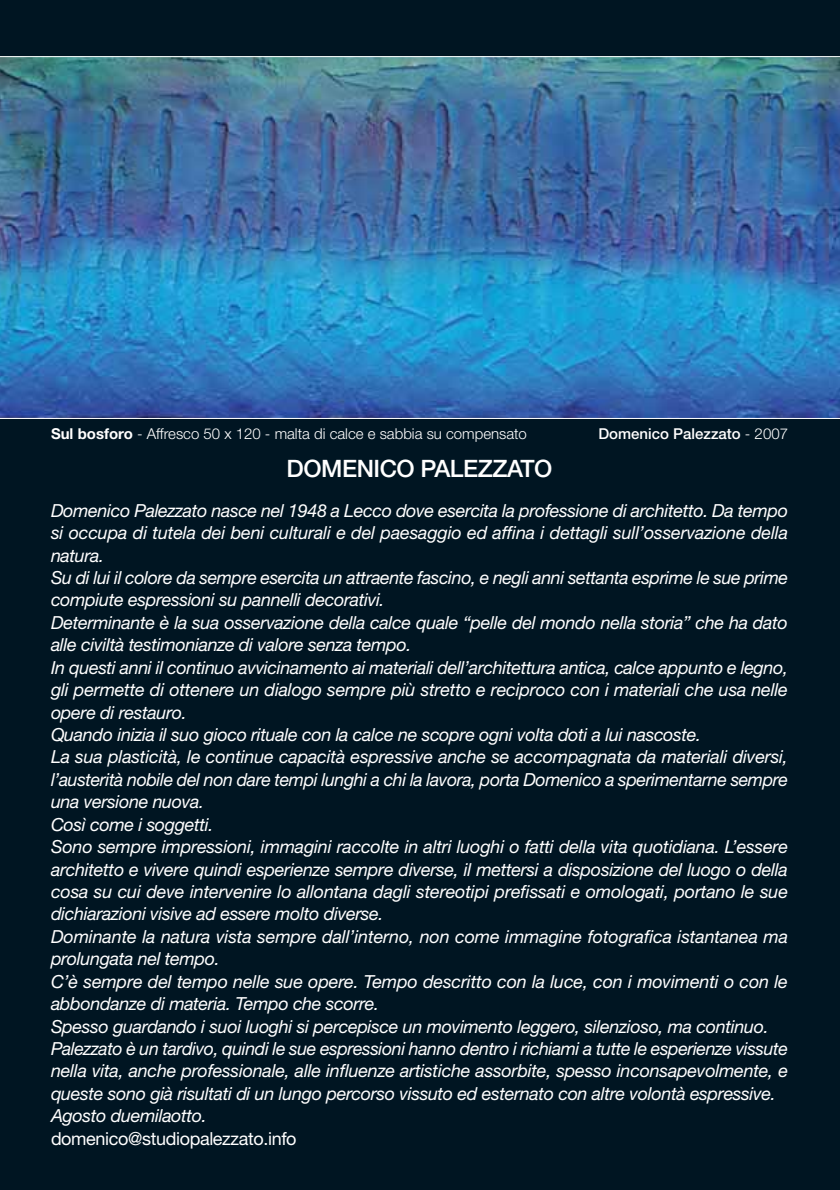
<style>
.page{position:relative;width:840px;height:1190px;background:#001522}
.page>*{position:absolute;margin:0;border:0;box-sizing:border-box;transform-origin:0 0}
.t1{font:500 24px "Helvetica Neue";letter-spacing:-.02em;color:#fff}
.t2{font:italic 18px/22.4px "Helvetica Neue";letter-spacing:-.02em;color:#fff}
.t3{font:18px "Helvetica Neue";letter-spacing:-.02em;color:#fff}
.t4{font:300 15px "Helvetica Neue";color:#fff}
.t5{font:500 15px "Helvetica Neue";color:#fff}
.s1{font-weight:700}
.s2{font-weight:300}
</style>
<div class="page">
<img style="left:0;top:56px;width:840px;height:363px">
<p class="t4" style="left:51px;top:428px;width:477px"><span class="s1">Sul bosforo</span> - Affresco 50 x 120 - malta di calce e sabbia su compensato</p>
<p class="t5" style="left:599px;top:428px;width:191px">Domenico Palezzato <span class="s2">- 2007</span></p>
<h1 class="t1" style="left:287px;top:460px;width:267px">DOMENICO PALEZZATO</h1>
<p class="t2" style="left:51px;top:501px;width:739px">Domenico Palezzato nasce nel 1948 a Lecco dove esercita la professione di architetto. Da tempo si occupa di tutela dei beni culturali e del paesaggio ed affina i dettagli sull’osservazione della natura.<br>Su di lui il colore da sempre esercita un attraente fascino, e negli anni settanta esprime le sue prime compiute espressioni su pannelli decorativi.<br>Determinante è la sua osservazione della calce quale “pelle del mondo nella storia” che ha dato alle civiltà testimonianze di valore senza tempo.<br>In questi anni il continuo avvicinamento ai materiali dell’architettura antica, calce appunto e legno, gli permette di ottenere un dialogo sempre più stretto e reciproco con i materiali che usa nelle opere di restauro.<br>Quando inizia il suo gioco rituale con la calce ne scopre ogni volta doti a lui nascoste.<br>La sua plasticità, le continue capacità espressive anche se accompagnata da materiali diversi, l’austerità nobile del non dare tempi lunghi a chi la lavora, porta Domenico a sperimentarne sempre una versione nuova.<br>Così come i soggetti.<br>Sono sempre impressioni, immagini raccolte in altri luoghi o fatti della vita quotidiana. L’essere architetto e vivere quindi esperienze sempre diverse, il mettersi a disposizione del luogo o della cosa su cui deve intervenire lo allontana dagli stereotipi prefissati e omologati, portano le sue dichiarazioni visive ad essere molto diverse.<br>Dominante la natura vista sempre dall’interno, non come immagine fotografica istantanea ma prolungata nel tempo.<br>C’è sempre del tempo nelle sue opere. Tempo descritto con la luce, con i movimenti o con le abbondanze di materia. Tempo che scorre.<br>Spesso guardando i suoi luoghi si percepisce un movimento leggero, silenzioso, ma continuo.<br>Palezzato è un tardivo, quindi le sue espressioni hanno dentro i richiami a tutte le esperienze vissute nella vita, anche professionale, alle influenze artistiche assorbite, spesso inconsapevolmente, e queste sono già risultati di un lungo percorso vissuto ed esternato con altre volontà espressive.<br>Agosto duemilaotto.</p>
<p class="t3" style="left:51px;top:1132px;width:247px">domenico@studiopalezzato.info</p>
</div>
